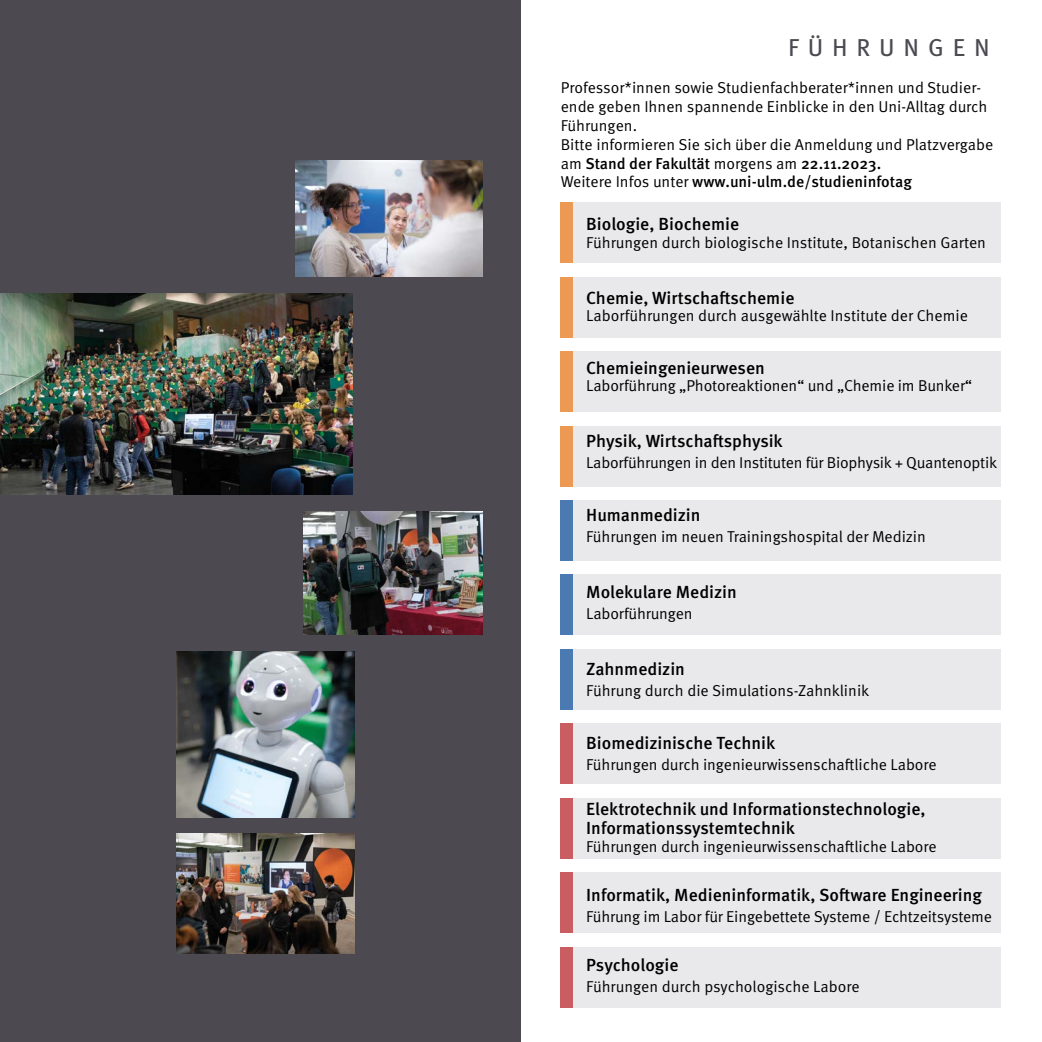
<style>
.page{position:relative;width:1042px;height:1042px;background:#fff}
.page>*{position:absolute;margin:0;border:0;box-sizing:border-box;transform-origin:0 0}
.t1{font:24.5px "Meta OT";letter-spacing:.36em;color:#4c4a50}
.t2{font:500 17.5px/19.2px "Meta OT";color:#000}
.t3{font:15.75px/18.9px "Meta OT Norm";letter-spacing:-.005em;color:#000}
.t4{font:500 15.75px/18.9px "Meta OT";color:#000}
.s1{font-family:"Meta OT Norm";font-weight:400}
</style>
<div class="page">
<div style="left:0;top:0;width:521px;height:1042px;background:#4c4a50"></div>
<img style="left:0;top:293px;width:352px;height:201px">
<img style="left:176px;top:651px;width:179px;height:167px">
<img style="left:176px;top:833px;width:179px;height:120px">
<img style="left:295px;top:160px;width:187px;height:117px">
<img style="left:304px;top:511px;width:178px;height:123px">
<div style="left:561px;top:203px;width:440px;height:60px;background:#e9e8ea"></div>
<div style="left:561px;top:277px;width:440px;height:60px;background:#e9e8ea"></div>
<div style="left:561px;top:351px;width:440px;height:61px;background:#e9e8ea"></div>
<div style="left:561px;top:426px;width:440px;height:60px;background:#e9e8ea"></div>
<div style="left:561px;top:500px;width:440px;height:60px;background:#e9e8ea"></div>
<div style="left:561px;top:575px;width:440px;height:60px;background:#e9e8ea"></div>
<div style="left:561px;top:649px;width:440px;height:60px;background:#e9e8ea"></div>
<div style="left:561px;top:723px;width:440px;height:61px;background:#e9e8ea"></div>
<div style="left:561px;top:798px;width:440px;height:60px;background:#e9e8ea"></div>
<div style="left:561px;top:872px;width:440px;height:61px;background:#e9e8ea"></div>
<div style="left:561px;top:947px;width:440px;height:60px;background:#e9e8ea"></div>
<div style="left:561px;top:203px;width:12px;height:60px;background:#ec9954"></div>
<div style="left:561px;top:277px;width:12px;height:60px;background:#ec9954"></div>
<div style="left:561px;top:351px;width:12px;height:61px;background:#ec9954"></div>
<div style="left:561px;top:426px;width:12px;height:60px;background:#ec9954"></div>
<div style="left:561px;top:500px;width:12px;height:60px;background:#4a7ab1"></div>
<div style="left:561px;top:575px;width:12px;height:60px;background:#4a7ab1"></div>
<div style="left:561px;top:649px;width:12px;height:60px;background:#4a7ab1"></div>
<div style="left:561px;top:723px;width:12px;height:61px;background:#c95d62"></div>
<div style="left:561px;top:798px;width:12px;height:60px;background:#c95d62"></div>
<div style="left:561px;top:872px;width:12px;height:61px;background:#c95d62"></div>
<div style="left:561px;top:947px;width:12px;height:60px;background:#c95d62"></div>
<h1 class="t1" style="left:788px;top:33px;width:203px">FÜHRUNGEN</h1>
<p class="t3" style="left:561px;top:78px;width:434px">Professor*innen sowie Studienfachberater*innen und Studier&shy;ende geben Ihnen spannende Einblicke in den Uni-Alltag durch Führungen.<br>Bitte informieren Sie sich über die Anmeldung und Platzvergabe</p>
<p class="t4" style="left:561px;top:154px;width:353px"><span class="s1">am</span> Stand der Fakultät <span class="s1">morgens am</span> 22.11.2023.<br><span class="s1">Weitere Infos unter</span> www.uni-ulm.de/studieninfotag</p>
<p class="t2" style="left:586px;top:215px;width:154px">Biologie, Biochemie</p>
<p class="t3" style="left:586px;top:233px;width:401px">Führungen durch biologische Institute, Botanischen Garten</p>
<p class="t2" style="left:586px;top:288px;width:210px">Chemie, Wirtschaftschemie</p>
<p class="t3" style="left:586px;top:307px;width:383px">Laborführungen durch ausgewählte Institute der Chemie</p>
<p class="t2" style="left:586px;top:358px;width:180px">Chemieingenieurwesen</p>
<p class="t3" style="left:586px;top:377px;width:387px">Laborführung „Photoreaktionen“ und „Chemie im Bunker“</p>
<p class="t2" style="left:586px;top:432px;width:198px">Physik, Wirtschaftsphysik</p>
<p class="t3" style="left:586px;top:454px;width:412px">Laborführungen in den Instituten für Biophysik + Quantenoptik</p>
<p class="t2" style="left:586px;top:505px;width:116px">Humanmedizin</p>
<p class="t3" style="left:586px;top:527px;width:341px">Führungen im neuen Trainingshospital der Medizin</p>
<p class="t2" style="left:586px;top:582px;width:152px">Molekulare Medizin</p>
<p class="t3" style="left:586px;top:604px;width:108px">Laborführungen</p>
<p class="t2" style="left:586px;top:659px;width:100px">Zahnmedizin</p>
<p class="t3" style="left:586px;top:681px;width:284px">Führung durch die Simulations-Zahnklinik</p>
<p class="t2" style="left:586px;top:733px;width:190px">Biomedizinische Technik</p>
<p class="t3" style="left:586px;top:755px;width:352px">Führungen durch ingenieurwissenschaftliche Labore</p>
<p class="t2" style="left:586px;top:799px;width:341px">Elektrotechnik und Informationstechnologie,<br>Informationssystemtechnik</p>
<p class="t3" style="left:586px;top:837px;width:352px">Führungen durch ingenieurwissenschaftliche Labore</p>
<p class="t2" style="left:586px;top:885px;width:397px">Informatik, Medieninformatik, Software Engineering</p>
<p class="t3" style="left:586px;top:907px;width:407px">Führung im Labor für Eingebettete Systeme / Echtzeitsysteme</p>
<p class="t2" style="left:586px;top:955px;width:94px">Psychologie</p>
<p class="t3" style="left:586px;top:977px;width:275px">Führungen durch psychologische Labore</p>
</div>
